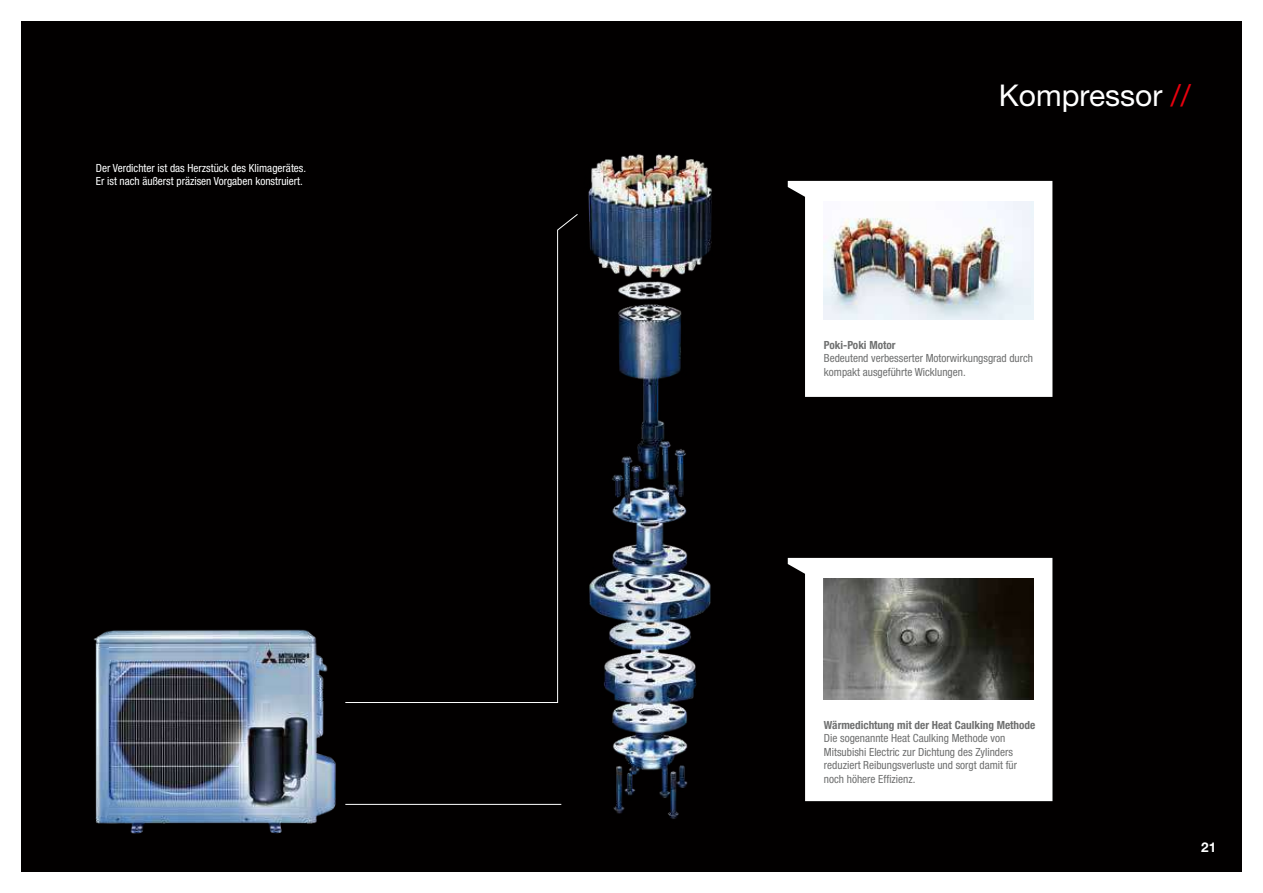
<style>
.page{position:relative;width:1263px;height:893px;background:#fff}
.page>*{position:absolute;margin:0;border:0;box-sizing:border-box;transform-origin:0 0}
.t1{font:30px "Helvetica Neue LT Pro";color:#fff}
.t2{font:700 13.5px "Helvetica Neue LT Pro";color:#fff}
.t3{font:condensed 11.25px/13.5px "Helvetica Neue LT Pro";color:#6f7070}
.t4{font:condensed 11.25px/13.5px "Helvetica Neue LT Pro";color:#fff}
.t5{font:700 condensed 11.25px "Helvetica Neue LT Pro";color:#6f7070}
.s1{color:#e7000e}
</style>
<div class="page">
<div style="left:21px;top:21px;width:1221px;height:851px;background:#020000"></div>
<img style="left:387px;top:154px;width:535px;height:665px">
<img style="left:93px;top:629px;width:294px;height:205px">
<svg style="left:788px;top:181px;width:264px;height:216px;background:#e3e3e3"></svg>
<img style="left:824px;top:202px;width:209px;height:117px">
<svg style="left:788px;top:558px;width:264px;height:243px;background:#e1e1e1"></svg>
<img style="left:824px;top:579px;width:209px;height:120px">
<hr style="left:345px;top:804px;width:216px;height:1px;background:#fff">
<svg style="left:345px;top:213px;width:233px;height:490px"></svg>
<p class="t4" style="left:96px;top:161px;width:212px">Der Verdichter ist das Herzstück des Klimagerätes.<br>Er ist nach äußerst präzisen Vorgaben konstruiert.</p>
<h1 class="t1" style="left:999px;top:77px;width:193px">Kompressor <span class="s1">//</span></h1>
<p class="t5" style="left:824px;top:338px;width:73px">Poki-Poki Motor</p>
<p class="t3" style="left:824px;top:351px;width:211px">Bedeutend verbesserter Motorwirkungsgrad durch kompakt ausgeführte Wicklungen.</p>
<p class="t5" style="left:824px;top:718px;width:213px">Wärmedichtung mit der Heat Caulking Methode</p>
<p class="t3" style="left:824px;top:731px;width:195px">Die sogenannte Heat Caulking Methode von Mitsubishi Electric zur Dichtung des Zylinders reduziert Reibungsverluste und sorgt damit für noch höhere Effizienz.</p>
<p class="t2" style="left:1201px;top:838px;width:17px">21</p>
</div>
